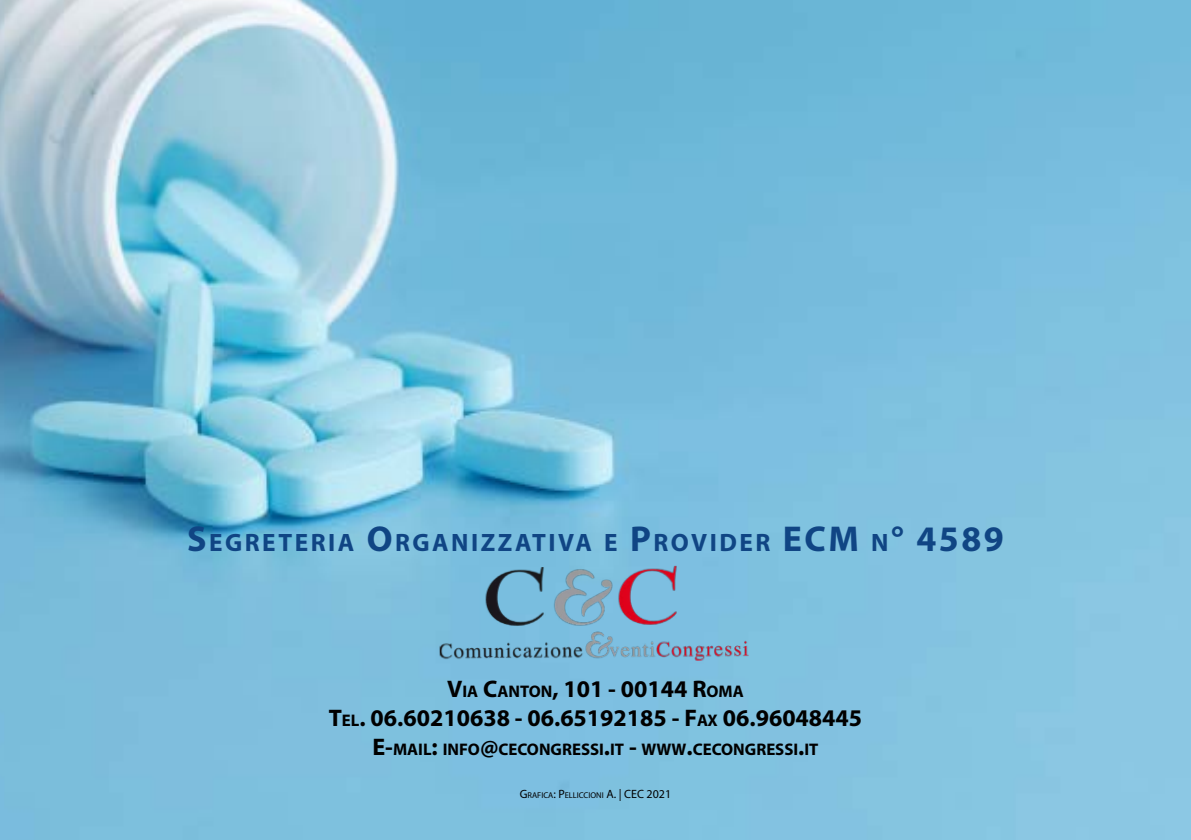
<style>
.page{position:relative;width:1191px;height:840px;background:#fff}
.page>*{position:absolute;margin:0;border:0;box-sizing:border-box;transform-origin:0 0}
.t1{font:700 36px "Myriad Pro";letter-spacing:.07em;color:#104584}
.t2{font:700 25.2px "Myriad Pro";letter-spacing:.1em;color:#104584}
.t3{font:700 24px/28.8px "Myriad Pro";color:#000;text-align:center}
.t4{font:700 16.8px "Myriad Pro";color:#000}
.t5{font:12px "Myriad Pro";color:#000}
.t6{font:8.4px "Myriad Pro";color:#000}
.s1{font-size:36px}
.s2{font-size:25.2px}
.s3{font-size:16.8px}
.s4{font-size:24px}
.s5{font-size:12px}
</style>
<div class="page">
<img style="left:0;top:0;width:1191px;height:839px">
<img style="left:439px;top:565px;width:309px;height:97px">
<p class="t2" style="left:187px;top:525px;width:123px"><span class="s1">S</span>EGRETERIA</p>
<p class="t2" style="left:367px;top:525px;width:197px"><span class="s1">O</span>RGANIZZATIVA</p>
<p class="t2" style="left:604px;top:525px;width:104px">E <span class="s1">P</span>ROVIDER</p>
<h1 class="t1" style="left:783px;top:514px;width:222px">ECM <span class="s2">N</span>° 4589</h1>
<p class="t3" style="left:329px;top:673px;width:535px">V<span class="s3">IA</span> C<span class="s3">ANTON</span>, 101 - 00144 R<span class="s3">OMA<br></span>T<span class="s3">EL</span>. 06.60210638 - 06.65192185 - F<span class="s3">AX</span> 06.96048445</p>
<p class="t4" style="left:372px;top:737px;width:447px"><span class="s4">E-</span>MAIL<span class="s4">:</span> INFO<span class="s4">@</span>CECONGRESSI<span class="s4">.</span>IT <span class="s4">-</span> WWW<span class="s4">.</span>CECONGRESSI<span class="s4">.</span>IT</p>
<p class="t6" style="left:520px;top:789px;width:112px"><span class="s5">G</span>RAFICA<span class="s5">: P</span>ELLICCIONI <span class="s5">A. | CEC</span></p>
<p class="t5" style="left:646px;top:786px;width:26px">2021</p>
</div>
